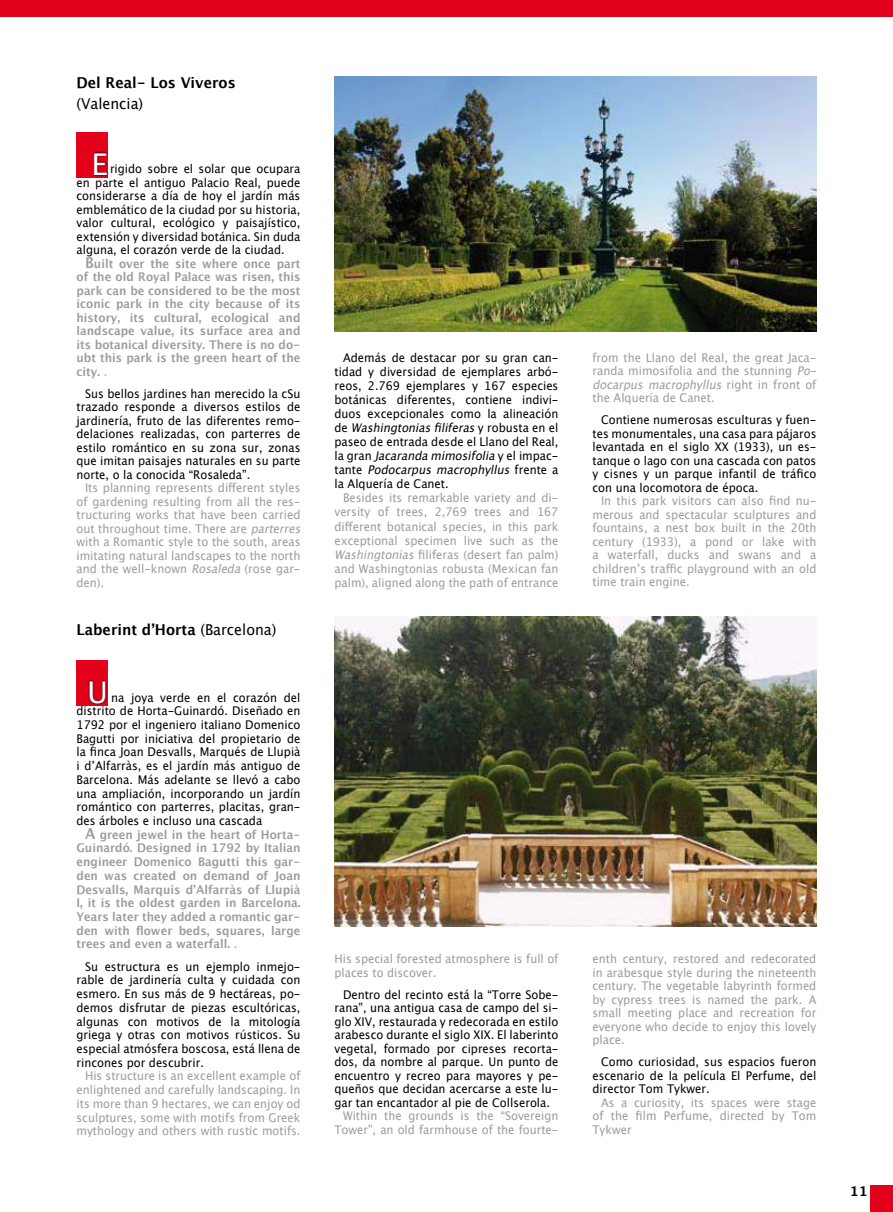
<style>
.page{position:relative;width:893px;height:1212px;background:#fff}
.page>*{position:absolute;margin:0;border:0;box-sizing:border-box;transform-origin:0 0}
.t1{font:30px "Lucida Grande";color:#fff}
.t2{font:700 15px "Lucida Grande";color:#000;scale:.95 1}
.t3{font:15px "Lucida Grande";color:#000;scale:.95 1}
.t4{font:700 13.5px "Lucida Grande";color:#000}
.t5{font:12px/13.5px "Lucida Grande";color:#000;text-align:justify;scale:.94 1}
.t6{font:12px/13.5px "Lucida Grande";color:#9c9d9f;text-align:justify;scale:.94 1}
.t7{font:700 12px/13.5px "Lucida Grande";color:#9c9d9f;text-align:justify;scale:.94 1}
.s1{font-size:15px}
.s2{font-weight:400}
.s3{font-style:italic}
</style>
<div class="page">
<div style="left:870px;top:1185px;width:23px;height:27px;background:#e2001a"></div>
<div style="left:0;top:0;width:893px;height:17px;background:#e2001a"></div>
<img style="left:334px;top:77px;width:482px;height:255px">
<img style="left:334px;top:617px;width:482px;height:309px">
<div style="left:77px;top:132px;width:31px;height:45px;background:#e2001a"></div>
<div style="left:93px;top:151px;width:106px;height:67px;background:#fff"></div>
<div style="left:77px;top:660px;width:31px;height:45px;background:#e2001a"></div>
<svg style="left:88px;top:679px;width:20px;height:27px"></svg>
<p class="t2" style="left:77px;top:71px;width:169px">Del Real- Los Viveros</p>
<p class="t3" style="left:77px;top:95px;width:72px">(Valencia)</p>
<h1 class="t1" style="left:92px;top:147px;width:18px">E</h1>
<p class="t5" style="left:77px;top:162px;width:240px;text-indent:33px">rigido sobre el solar que ocupara en parte el antiguo Palacio Real, puede considerarse a día de hoy el jardín más emblemático de la ciudad por su historia, valor cultural, ecológico y paisajístico, extensión y diversidad botánica. Sin duda alguna, el corazón verde de la ciudad.</p>
<p class="t7" style="left:77px;top:256px;width:240px;text-indent:9px"><span class="s1">B</span>uilt over the site where once part of the old Royal Palace was risen, this park can be considered to be the most iconic park in the city because of its history, its cultural, ecological and landscape value, its surface area and its botanical diversity. There is no do&shy;ubt this park is the green heart of the city. <span class="s2">.</span></p>
<p class="t5" style="left:77px;top:387px;width:240px;text-indent:9px">Sus bellos jardines han merecido la cSu trazado responde a diversos estilos de jardinería, fruto de las diferentes remo&shy;delaciones realizadas, con parterres de estilo romántico en su zona sur, zonas que imitan paisajes naturales en su parte norte, o la conocida “Rosaleda”.</p>
<p class="t6" style="left:77px;top:481px;width:244px;text-align:left;text-indent:9px">Its planning represents different styles of gardening resulting from all the res&shy;tructuring works that have been carried out throughout time. There are <span class="s3">parterres </span>with a Romantic style to the south, areas imitating natural landscapes to the north and the well-known <span class="s3">Rosaleda</span>(rose gar&shy;den).</p>
<p class="t2" style="left:77px;top:617px;width:212px">Laberint d’Horta <span class="s2">(Barcelona)</span></p>
<h1 class="t1" style="left:87px;top:675px;width:22px">U</h1>
<p class="t5" style="left:77px;top:690px;width:240px;text-indent:35px">na joya verde en el corazón del distrito de Horta-Guinardó. Diseñado en 1792 por el ingeniero italiano Domenico Bagutti por iniciativa del propietario de la finca Joan Desvalls, Marqués de Llupià i d’Alfarràs, es el jardín más antiguo de Barcelona. Más adelante se llevó a cabo una ampliación, incorporando un jardín romántico con parterres, placitas, gran&shy;des árboles e incluso una cascada</p>
<p class="t7" style="left:77px;top:827px;width:240px;text-indent:9px"><span class="s1">A</span> green jewel in the heart of Horta-Guinardó. Designed in 1792 by Italian engineer Domenico Bagutti this gar&shy;den was created on demand of Joan Desvalls, Marquis d’Alfarràs of Llupià I, it is the oldest garden in Barcelona.<br>Years later they added a romantic gar&shy;den with flower beds, squares, large trees and even a waterfall. <span class="s2">.</span></p>
<p class="t5" style="left:77px;top:960px;width:240px;text-indent:9px">Su estructura es un ejemplo inmejo&shy;rable de jardinería culta y cuidada con esmero. En sus más de 9 hectáreas, po&shy;demos disfrutar de piezas escultóricas, algunas con motivos de la mitología griega y otras con motivos rústicos. Su especial atmósfera boscosa, está llena de rincones por descubrir.</p>
<p class="t6" style="left:77px;top:1069px;width:240px;text-indent:9px">His structure is an excellent example of enlightened and carefully landscaping. In its more than 9 hectares, we can enjoy od sculptures, some with motifs from Greek mythology and others with rustic motifs.</p>
<p class="t5" style="left:334px;top:350px;width:240px;line-height:14.1px;text-indent:9px">Además de destacar por su gran can&shy;tidad y diversidad de ejemplares arbó&shy;reos, 2.769 ejemplares y 167 especies botánicas diferentes, contiene indivi&shy;duos excepcionales como la alineación d e <span class="s3">Washingtoniasfiliferas</span>y ro b u s t a e n e l paseo de entrada desde el Llano del Real, l a g ra n <span class="s3">Jacarandamimosifolia</span>y e l i m p a c - t a n t e <span class="s3">Podocarpus macrophyllus</span> fr e n t e a la Alquería de Canet.</p>
<p class="t6" style="left:334px;top:491px;width:240px;line-height:14.1px;text-indent:9px">Besides its remarkable variety and di&shy;versity of trees, 2,769 trees and 167 different botanical species, in this park exceptional specimen live such as the <span class="s3">Washingtonias</span>filiferas (desert fan palm) and Washingtonias robusta (Mexican fan palm), aligned along the path of entrance</p>
<p class="t6" style="left:334px;top:952px;width:240px">His special forested atmosphere is full of places to discover.</p>
<p class="t5" style="left:334px;top:988px;width:240px;text-indent:9px">Dentro del recinto está la “Torre Sobe&shy;rana”, una antigua casa de campo del si&shy;glo XIV, restaurada y redecorada en estilo arabesco durante el siglo XIX. El laberinto vegetal, formado por cipreses recorta&shy;dos, da nombre al parque. Un punto de encuentro y recreo para mayores y pe&shy;queños que decidan acercarse a este lu&shy;gar tan encantador al pie de Collserola.</p>
<p class="t6" style="left:334px;top:1109px;width:240px;text-align:right">Within the grounds is the “Sovereign<br>Tower”, an old farmhouse of the fourte-</p>
<p class="t6" style="left:592px;top:351px;width:244px;text-align:left">from the Llano del Real, the great Jaca&shy;randa mimosifolia and the stunning <span class="s3">Po&shy;docarpus macrophyllus</span> r i g h t i n fro n t o f the Alquería de Canet.</p>
<p class="t5" style="left:592px;top:413px;width:240px;text-indent:9px">Contiene numerosas esculturas y fuen&shy;tes monumentales, una casa para pájaros levantada en el siglo XX (1933), un es&shy;tanque o lago con una cascada con patos y cisnes y un parque infantil de tráfico con una locomotora de época.</p>
<p class="t6" style="left:592px;top:494px;width:240px;text-indent:9px">In this park visitors can also find nu&shy;merous and spectacular sculptures and fountains, a nest box built in the 20th century (1933), a pond or lake with a waterfall, ducks and swans and a children’s traffic playground with an old time train engine.</p>
<p class="t6" style="left:592px;top:952px;width:240px">enth century, restored and redecorated in arabesque style during the nineteenth century. The vegetable labyrinth formed by cypress trees is named the park. A small meeting place and recreation for everyone who decide to enjoy this lovely place.</p>
<p class="t5" style="left:592px;top:1055px;width:240px;text-indent:9px">Como curiosidad, sus espacios fueron escenario de la película El Perfume, del director Tom Tykwer.</p>
<p class="t6" style="left:592px;top:1096px;width:240px;text-indent:9px">As a curiosity, its spaces were stage of the film Perfume, directed by Tom Tykwer</p>
<p class="t4" style="left:850px;top:1180px;width:19px">11</p>
</div>
